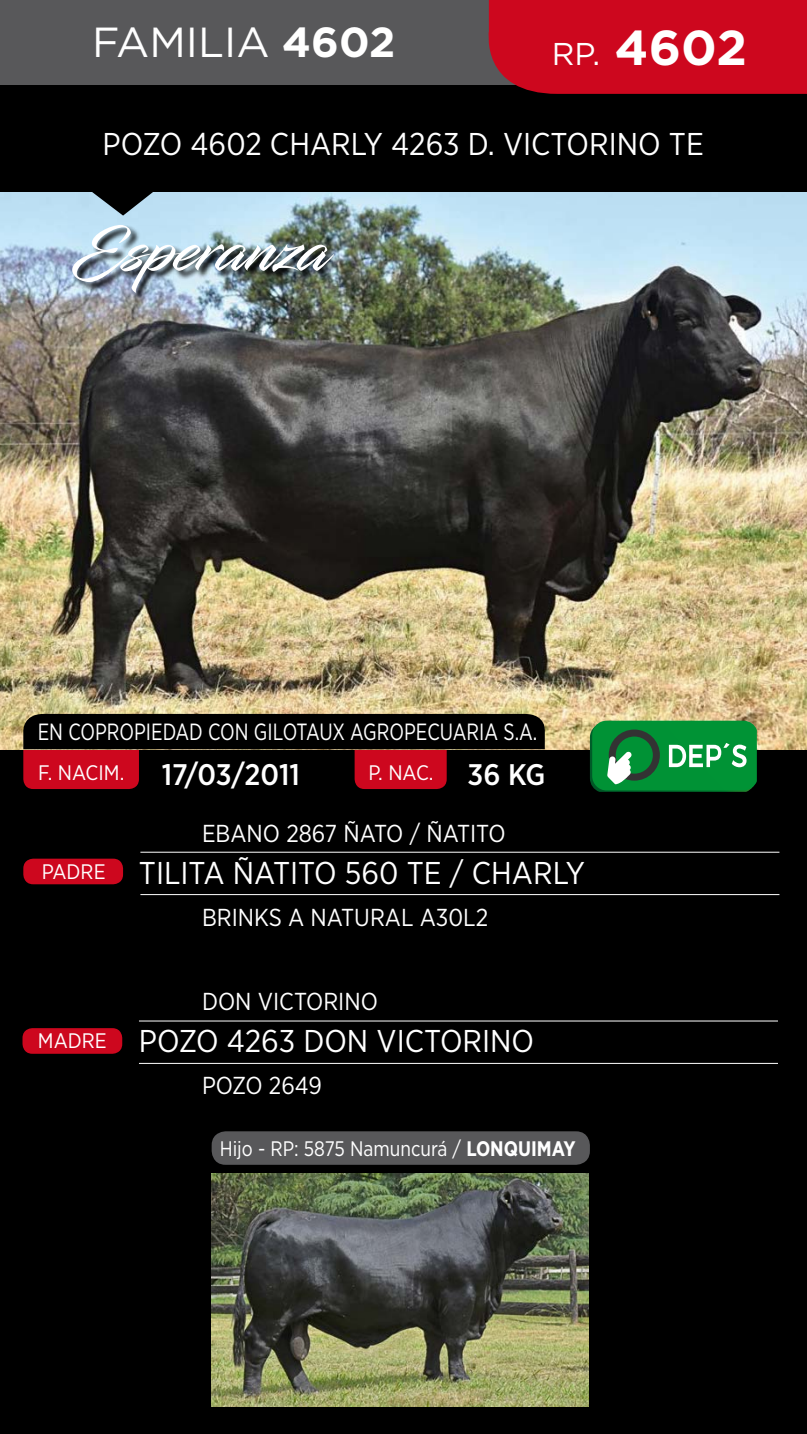
<style>
.page{position:relative;width:807px;height:1434px;background:#fff}
.page>*{position:absolute;margin:0;border:0;box-sizing:border-box;transform-origin:0 0}
.t1{font:63px "Infinite Stroke";color:#fff}
.t2{font:700 49px "Gotham";color:#fff}
.t3{font:42px "Gotham";color:#fff}
.t4{font:31.5px "Gotham Narrow";color:#fff}
.t5{font:500 29.75px "Gotham Narrow";color:#fff}
.t6{font:24.5px "Gotham Narrow";color:#fff}
.t7{font:23.45px "Gotham Narrow";color:#fff;scale:.87 1}
.t8{font:21px "Gotham Narrow";color:#fff;scale:.94 1}
.t9{font:21px "Gotham Narrow";color:#fff}
.s1{font-weight:700}
.s2{font-weight:400;font-size:31.5px}
</style>
<div class="page">
<div style="left:0;top:749px;width:807px;height:685px;background:#000"></div>
<div style="left:23px;top:858px;width:100px;height:26px;background:#cd071e;border-radius:10px"></div>
<div style="left:22px;top:1028px;width:100px;height:26px;background:#cd071e;border-radius:10px"></div>
<hr style="left:140px;top:852px;width:639px;height:1px;background:#fff">
<hr style="left:139px;top:1020px;width:639px;height:1px;background:#fff">
<hr style="left:140px;top:894px;width:639px;height:1px;background:#fff">
<hr style="left:139px;top:1063px;width:639px;height:1px;background:#fff">
<div style="left:23px;top:717px;width:116px;height:72px;background:#cd071e;border-radius:10px"></div>
<div style="left:354px;top:717px;width:92px;height:72px;background:#cd071e;border-radius:10px"></div>
<div style="left:0;top:0;width:807px;height:85px;background:#58585a"></div>
<div style="left:0;top:85px;width:807px;height:115px;background:#000"></div>
<div style="left:488px;top:0;width:319px;height:94px;background:#cd071e"></div>
<img style="left:0;top:192px;width:807px;height:557px">
<img style="left:72px;top:225px;width:271px;height:77px">
<svg style="left:86px;top:192px;width:73px;height:24px"></svg>
<svg style="left:590px;top:720px;width:166px;height:72px;background:#22954a"></svg>
<img style="left:212px;top:1173px;width:376px;height:233px">
<div style="left:212px;top:1131px;width:378px;height:34px;background:#58585a;border-radius:14px"></div>
<div style="left:23px;top:714px;width:524px;height:35px;background:#000"></div>
<h3 class="t3" style="left:92px;top:15px;width:305px">FAMILIA <span class="s1">4602</span></h3>
<h2 class="t2" style="left:552px;top:15px;width:197px"><span class="s2">RP.</span> 4602</h2>
<p class="t4" style="left:103px;top:125px;width:602px">POZO 4602 CHARLY 4263 D. VICTORINO TE</p>
<h1 class="t1" style="left:75px;top:211px;width:261px">Esperanza</h1>
<p class="t7" style="left:38px;top:717px;width:64px">EN COPROPIEDAD</p>
<p class="t7" style="left:208px;top:717px;width:16px">CON</p>
<p class="t7" style="left:254px;top:717px;width:29px">GILOTAU</p>
<p class="t7" style="left:332px;top:717px;width:51px">X AGROPECUARIA</p>
<p class="t7" style="left:503px;top:717px;width:41px">S.A.</p>
<p class="t5" style="left:162px;top:756px;width:139px">17/03/2011</p>
<p class="t5" style="left:467px;top:756px;width:79px">36 KG</p>
<p class="t9" style="left:38px;top:759px;width:88px">F. NACIM.</p>
<p class="t9" style="left:368px;top:759px;width:67px">P. NAC.</p>
<p class="t9" style="left:42px;top:858px;width:65px">PADRE</p>
<p class="t9" style="left:38px;top:1028px;width:70px">MADRE</p>
<p class="t6" style="left:202px;top:818px;width:305px">EBANO 2867 ÑATO / ÑATITO</p>
<p class="t4" style="left:139px;top:853px;width:447px">TILITA ÑATITO 560 TE / CHARLY</p>
<p class="t6" style="left:202px;top:902px;width:288px">BRINKS A NATURAL A30L2</p>
<p class="t6" style="left:202px;top:986px;width:177px">DON VICTORINO</p>
<p class="t4" style="left:139px;top:1021px;width:397px">POZO 4263 DON VICTORINO</p>
<p class="t6" style="left:202px;top:1070px;width:121px">POZO 2649</p>
<p class="t8" style="left:220px;top:1135px;width:380px">HIJO - RP: 5875 NAMUNCURÁ / <span class="s1">LONQUIMAY</span></p>
</div>
